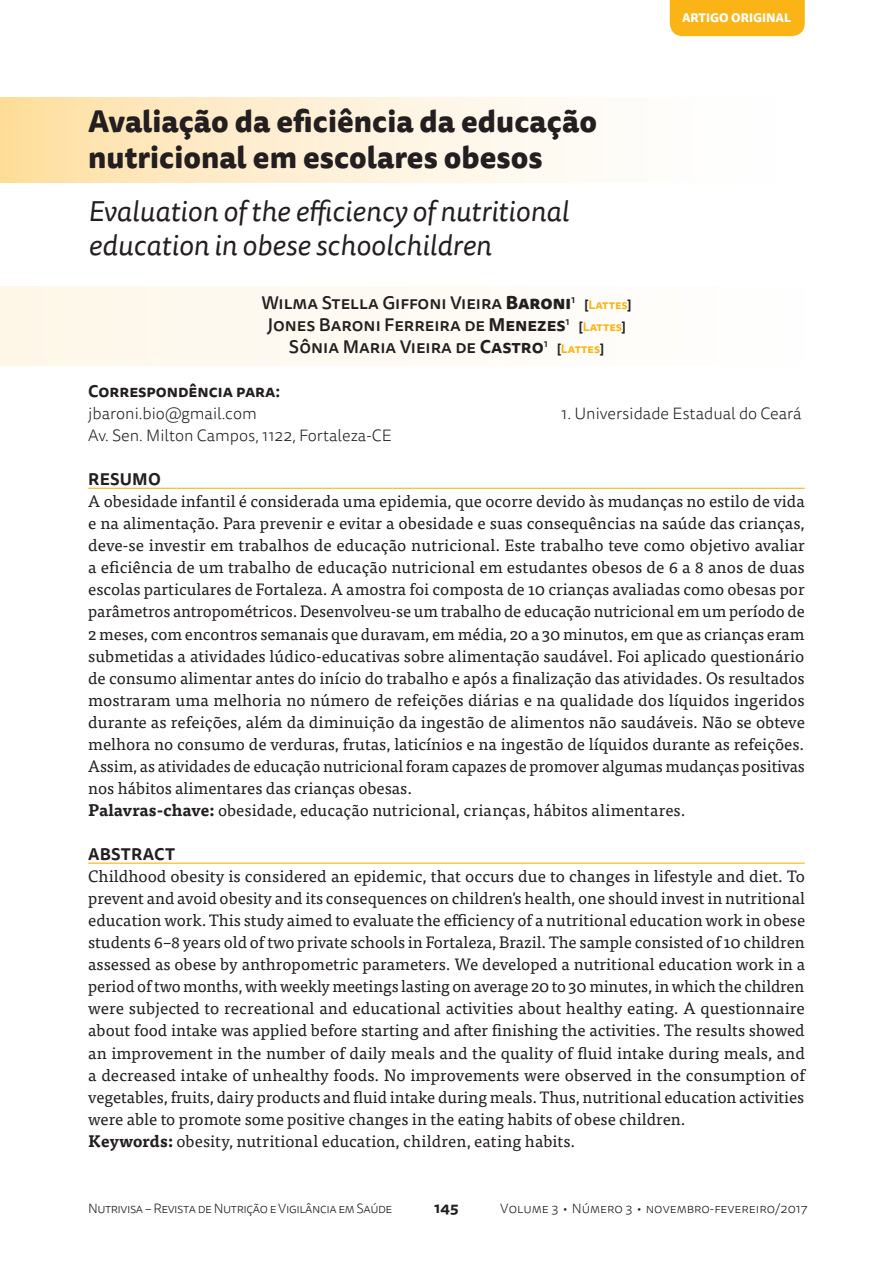
<style>
.page{position:relative;width:893px;height:1263px;background:#fff}
.page>*{position:absolute;margin:0;border:0;box-sizing:border-box;transform-origin:0 0}
.t1{font:800 30px/36px "Tisa Sans Pro";color:#231f20}
.t2{font:italic 28.5px/34.2px "Tisa Sans Pro";color:#231f20}
.t3{font:500 18px "Tisa Sans Pro";color:#231f20}
.t4{font:16.5px/22px "Tisa OT";color:#231f20}
.t5{font:300 16.5px/22px "Tisa Sans Pro";color:#231f20}
.t6{font:700 16.5px "Tisa Sans Pro";color:#231f20}
.t7{font:700 15px "Tisa Sans Pro";color:#231f20}
.t8{font:300 13.5px "Tisa Sans Pro";letter-spacing:-.03em;color:#231f20}
.t9{font:300 13.5px "Tisa Sans Pro";color:#231f20}
.t10{font:700 12px "Tisa Sans Pro";color:#fbb416}
.t11{font:800 12px "Tisa Sans Pro";color:#fff}
.s1{font-weight:800}
.s2{color:#231f20}
.s3{font-weight:700}
</style>
<div class="page">
<div style="left:670px;top:0;width:135px;height:36px;background:#fbb416"></div>
<div style="left:0;top:287px;width:805px;height:78px;background:#fefaf3"></div>
<svg style="left:0;top:98px;width:575px;height:85px;background:#fdedcf"></svg>
<hr style="left:88px;top:488px;width:717px;height:1px;background:#fbb416">
<hr style="left:88px;top:863px;width:717px;height:1px;background:#fbb416">
<h1 class="t1" style="left:88px;top:104px;width:510px">Avaliação da eficiência da educação nutricional em escolares obesos</h1>
<h2 class="t2" style="left:88px;top:194px;width:482px">Evaluation of the efficiency of nutritional education in obese schoolchildren</h2>
<p class="t11" style="left:682px;top:9px;width:111px">ARTIGO ORIGINAL</p>
<p class="t3" style="left:261px;top:290px;width:315px">Wilma Stella Giffoni Vieira <span class="s1">Baroni</span><sup>1</sup></p>
<p class="t10" style="left:584px;top:296px;width:49px"><span class="s2">[</span>Lattes<span class="s2">]</span></p>
<p class="t3" style="left:267px;top:312px;width:304px">Jones Baroni Ferreira de <span class="s3">Menezes</span><sup>1</sup></p>
<p class="t10" style="left:579px;top:318px;width:49px"><span class="s2">[</span>Lattes<span class="s2">]</span></p>
<p class="t3" style="left:289px;top:334px;width:261px">Sônia Maria Vieira de <span class="s3">Castro</span><sup>1</sup></p>
<p class="t10" style="left:557px;top:340px;width:49px"><span class="s2">[</span>Lattes<span class="s2">]</span></p>
<p class="t6" style="left:88px;top:379px;width:194px">Correspondência para:</p>
<p class="t5" style="left:88px;top:403px;width:305px">jbaroni.bio@gmail.com<br>Av. Sen. Milton Campos, 1122, Fortaleza-CE</p>
<p class="t6" style="left:88px;top:467px;width:74px">RESUMO</p>
<p class="t4" style="left:88px;top:491px;width:718px">A obesidade infantil é considerada uma epidemia, que ocorre devido às mudanças no estilo de vida e na alimentação. Para prevenir e evitar a obesidade e suas consequências na saúde das crianças, deve-se investir em trabalhos de educação nutricional. Este trabalho teve como objetivo avaliar a eficiência de um trabalho de educação nutricional em estudantes obesos de 6 a 8 anos de duas escolas particulares de Fortaleza. A amostra foi composta de 10 crianças avaliadas como obesas por parâmetros antropométricos. Desenvolveu-se um trabalho de educação nutricional em um período de 2 meses, com encontros semanais que duravam, em média, 20 a 30 minutos, em que as crianças eram submetidas a atividades lúdico-educativas sobre alimentação saudável. Foi aplicado questionário de consumo alimentar antes do início do trabalho e após a finalização das atividades. Os resultados mostraram uma melhoria no número de refeições diárias e na qualidade dos líquidos ingeridos durante as refeições, além da diminuição da ingestão de alimentos não saudáveis. Não se obteve melhora no consumo de verduras, frutas, laticínios e na ingestão de líquidos durante as refeições.<br>Assim, as atividades de educação nutricional foram capazes de promover algumas mudanças positivas nos hábitos alimentares das crianças obesas.<br><span class="s3">Palavras-chave:</span> obesidade, educação nutricional, crianças, hábitos alimentares.</p>
<p class="t6" style="left:88px;top:842px;width:88px">ABSTRACT</p>
<p class="t4" style="left:88px;top:865px;width:718px">Childhood obesity is considered an epidemic, that occurs due to changes in lifestyle and diet. To prevent and avoid obesity and its consequences on children's health, one should invest in nutritional education work. This study aimed to evaluate the efficiency of a nutritional education work in obese students 6–8 years old of two private schools in Fortaleza, Brazil. The sample consisted of 10 children assessed as obese by anthropometric parameters. We developed a nutritional education work in a period of two months, with weekly meetings lasting on average 20 to 30 minutes, in which the children were subjected to recreational and educational activities about healthy eating. A questionnaire about food intake was applied before starting and after finishing the activities. The results showed an improvement in the number of daily meals and the quality of fluid intake during meals, and a decreased intake of unhealthy foods. No improvements were observed in the consumption of vegetables, fruits, dairy products and fluid intake during meals. Thus, nutritional education activities were able to promote some positive changes in the eating habits of obese children.<br><span class="s3">Keywords:</span> obesity, nutritional education, children, eating habits.</p>
<p class="t5" style="left:561px;top:403px;width:242px">1. Universidade Estadual do Ceará</p>
<p class="t8" style="left:88px;top:1199px;width:306px">Nutrivisa – Revista de Nutrição e Vigilância em Saúde</p>
<p class="t7" style="left:434px;top:1196px;width:26px">145</p>
<p class="t9" style="left:500px;top:1199px;width:309px">Volume 3 ∙ Número 3 ∙ novembro-fevereiro/2017</p>
</div>
